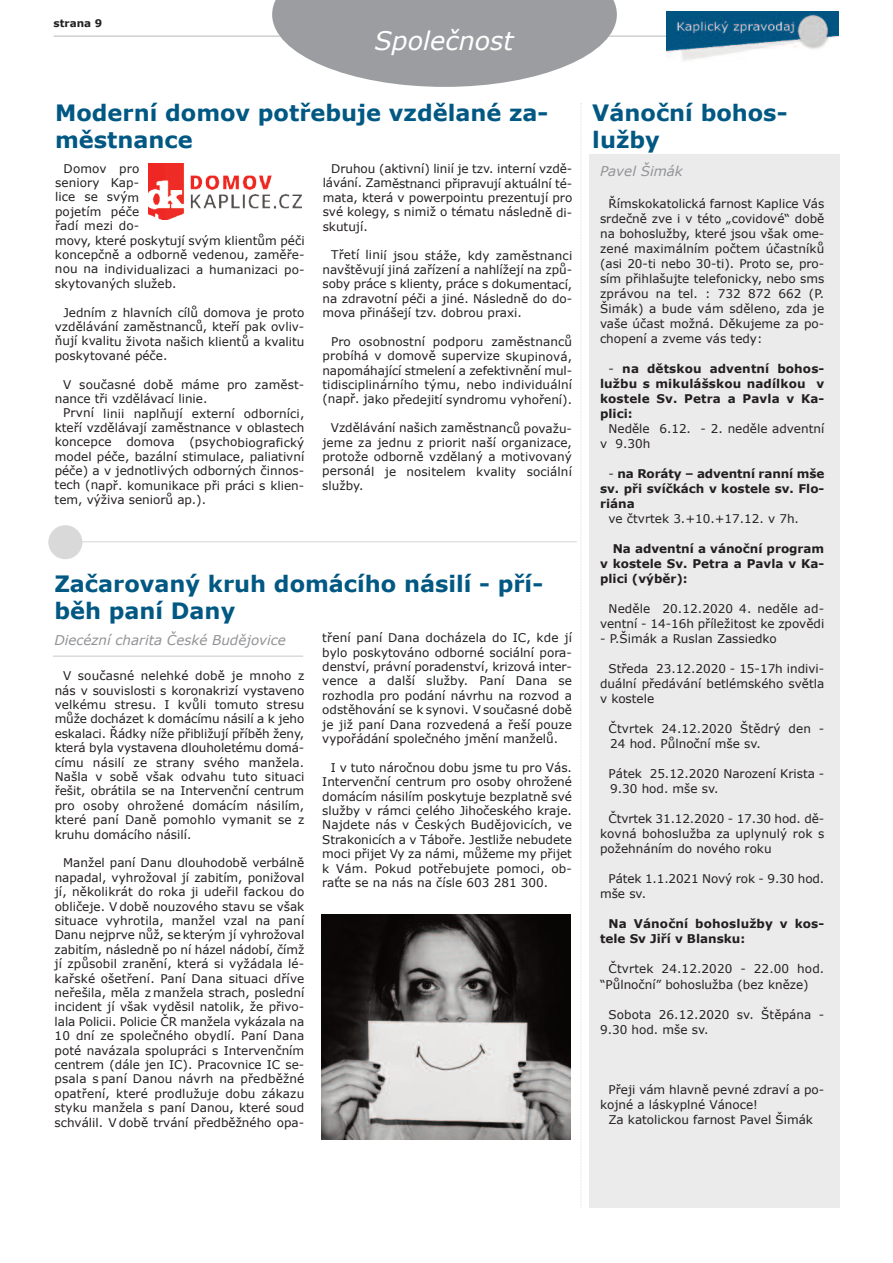
<style>
.page{position:relative;width:893px;height:1263px;background:#fff}
.page>*{position:absolute;margin:0;border:0;box-sizing:border-box;transform-origin:0 0}
.t1{font:italic 25.5px "Verdana";color:#fff}
.t2{font:700 22.5px/27px "Verdana";color:#005883}
.t3{font:italic 13.5px "Verdana";color:#919396}
.t4{font:12px/14.4px "Verdana";color:#231f20;text-align:justify}
.t5{font:700 12px/15px "Verdana";color:#231f20;text-align:justify}
.t6{font:700 10.5px "Verdana";color:#231f20}
.s1{font-weight:400}
</style>
<div class="page">
<hr style="left:48px;top:541px;width:529px;height:1px;background:#e2e2e3">
<div style="left:48px;top:525px;width:34px;height:34px;background:#d9d9d9;border-radius:50%"></div>
<hr style="left:54px;top:36px;width:784px;height:1px;background:#d0d1d2">
<svg style="left:581px;top:103px;width:1px;height:992px"></svg>
<div style="left:589px;top:154px;width:250px;height:1054px;background:#ecebeb"></div>
<svg style="left:272px;top:0;width:345px;height:87px"></svg>
<hr style="left:53px;top:656px;width:250px;height:1px;background:#dbdbdc">
<img style="left:666px;top:11px;width:173px;height:50px">
<img style="left:148px;top:164px;width:154px;height:56px">
<img style="left:322px;top:914px;width:248px;height:225px">
<p class="t6" style="left:54px;top:16px;width:50px">strana 9</p>
<h1 class="t1" style="left:374px;top:24px;width:141px">Společnost</h1>
<h2 class="t2" style="left:55px;top:98px;width:495px">Moderní domov potřebuje vzdělané za&shy;městnance</h2>
<p class="t4" style="left:55px;top:161px;width:251px;text-align:left;text-indent:9px">Domov pro<br>seniory Kap-<br>lice se svým<br>pojetím péče<br>řadí mezi do-<br>movy, které poskytují svým klientům péči koncepčně a odborně vedenou, zaměře&shy;nou na individualizaci a humanizaci po&shy;skytovaných služeb.</p>
<p class="t4" style="left:55px;top:305px;width:251px;text-indent:9px">Jedním z hlavních cílů domova je proto vzdělávání zaměstnanců, kteří pak ovliv&shy;ňují kvalitu života našich klientů a kvalitu poskytované péče.</p>
<p class="t4" style="left:55px;top:377px;width:251px;text-indent:9px">V současné době máme pro zaměst&shy;nance tři vzdělávací linie.</p>
<p class="t4" style="left:55px;top:406px;width:251px;text-indent:9px">První linii naplňují externí odborníci, kteří vzdělávají zaměstnance v oblastech koncepce domova (psychobiografický model péče, bazální stimulace, paliativní péče) a v jednotlivých odborných činnos&shy;tech (např. komunikace při práci s klien&shy;tem, výživa seniorů ap.).</p>
<p class="t4" style="left:323px;top:161px;width:251px;text-indent:9px">Druhou (aktivní) linií je tzv. interní vzdě&shy;lávání. Zaměstnanci připravují aktuální té&shy;mata, která v powerpointu prezentují pro své kolegy, s nimiž o tématu následně di&shy;skutují.</p>
<p class="t4" style="left:323px;top:248px;width:251px;text-indent:9px">Třetí linií jsou stáže, kdy zaměstnanci navštěvují jiná zařízení a nahlížejí na způ&shy;soby práce s klienty, práce s dokumentací, na zdravotní péči a jiné. Následně do do&shy;mova přinášejí tzv. dobrou praxi.</p>
<p class="t4" style="left:322px;top:334px;width:251px;text-indent:9px">Pro osobnostní podporu zaměstnanců probíhá v domově supervize skupinová, napomáhající stmelení a zefektivnění mul&shy;tidisciplinárního týmu, nebo individuální (např. jako předejití syndromu vyhoření).</p>
<p class="t4" style="left:322px;top:420px;width:251px;text-indent:9px">Vzdělávání našich zaměstnanců považu&shy;jeme za jednu z priorit naší organizace, protože odborně vzdělaný a motivovaný personál je nositelem kvality sociální služby.</p>
<h2 class="t2" style="left:54px;top:569px;width:490px">Začarovaný kruh domácího násilí - pří&shy;běh paní Dany</h2>
<p class="t3" style="left:54px;top:632px;width:233px">Diecézní charita České Budějovice</p>
<p class="t4" style="left:322px;top:630px;width:251px">tření paní Dana docházela do IC, kde jí bylo poskytováno odborné sociální pora&shy;denství, právní poradenství, krizová inter&shy;vence a další služby. Paní Dana se rozhodla pro podání návrhu na rozvod a odstěhování se k synovi. V současné době je již paní Dana rozvedená a řeší pouze vypořádání společného jmění manželů.</p>
<p class="t4" style="left:322px;top:760px;width:251px;text-indent:9px">I v tuto náročnou dobu jsme tu pro Vás.<br>Intervenční centrum pro osoby ohrožené domácím násilím poskytuje bezplatně své služby v rámci celého Jihočeského kraje.<br>Najdete nás v Českých Budějovicích, ve Strakonicích a v Táboře. Jestliže nebudete moci přijet Vy za námi, můžeme my přijet k Vám. Pokud potřebujete pomoci, ob&shy;raťte se na nás na čísle 603 281 300.</p>
<p class="t4" style="left:55px;top:668px;width:251px;text-indent:9px">V současné nelehké době je mnoho z nás v souvislosti s koronakrizí vystaveno velkému stresu. I kvůli tomuto stresu může docházet k domácímu násilí a k jeho eskalaci. Řádky níže přibližují příběh ženy, která byla vystavena dlouholetému domá&shy;címu násilí ze strany svého manžela.<br>Našla v sobě však odvahu tuto situaci řešit, obrátila se na Intervenční centrum pro osoby ohrožené domácím násilím, které paní Daně pomohlo vymanit se z kruhu domácího násilí.</p>
<p class="t4" style="left:55px;top:855px;width:251px;text-indent:9px">Manžel paní Danu dlouhodobě verbálně napadal, vyhrožoval jí zabitím, ponižoval jí, několikrát do roka ji udeřil fackou do obličeje. V době nouzového stavu se však situace vyhrotila, manžel vzal na paní Danu nejprve nůž, se kterým jí vyhrožoval zabitím, následně po ní házel nádobí, čímž jí způsobil zranění, která si vyžádala lé&shy;kařské ošetření. Paní Dana situaci dříve neřešila, měla z manžela strach, poslední incident jí však vyděsil natolik, že přivo&shy;lala Policii. Policie ČR manžela vykázala na 10 dní ze společného obydlí. Paní Dana poté navázala spolupráci s Intervenčním centrem (dále jen IC). Pracovnice IC se&shy;psala s paní Danou návrh na předběžné opatření, které prodlužuje dobu zákazu styku manžela s paní Danou, které soud schválil. V době trvání předběžného opa-</p>
<h2 class="t2" style="left:592px;top:98px;width:197px">Vánoční bohos&shy;lužby</h2>
<p class="t3" style="left:600px;top:163px;width:84px">Pavel Šimák</p>
<p class="t4" style="left:600px;top:196px;width:226px;line-height:15px;text-indent:9px">Římskokatolická farnost Kaplice Vás srdečně zve i v této „covidové“ době na bohoslužby, které jsou však ome&shy;zené maximálním počtem účastníků (asi 20-ti nebo 30-ti). Proto se, pro&shy;sím přihlašujte telefonicky, nebo sms zprávou na tel. : 732 872 662 (P.<br>Šimák) a bude vám sděleno, zda je vaše účast možná. Děkujeme za po&shy;chopení a zveme vás tedy:</p>
<p class="t5" style="left:600px;top:361px;width:226px;text-indent:9px"><span class="s1">-</span> na dětskou adventní bohos&shy;lužbu s mikulášskou nadílkou v kostele Sv. Petra a Pavla v Ka&shy;plici:</p>
<p class="t4" style="left:600px;top:421px;width:226px;line-height:15px;text-indent:9px">Neděle 6.12. - 2. neděle adventní v 9.30h</p>
<p class="t5" style="left:600px;top:466px;width:226px;text-indent:9px"><span class="s1">-</span> na Roráty – adventní ranní mše sv. při svíčkách v kostele sv. Flo&shy;riána</p>
<p class="t4" style="left:609px;top:511px;width:192px">ve čtvrtek 3.+10.+17.12. v 7h.</p>
<p class="t5" style="left:600px;top:541px;width:226px;text-indent:13px">Na adventní a vánoční program v kostele Sv. Petra a Pavla v Ka&shy;plici (výběr):</p>
<p class="t4" style="left:600px;top:601px;width:226px;line-height:15px;text-align:right">Neděle 20.12.2020 4. neděle ad&shy;ventní - 14-16h příležitost ke zpovědi</p>
<p class="t4" style="left:600px;top:631px;width:178px">- P.Šimák a Ruslan Zassiedko</p>
<p class="t4" style="left:600px;top:661px;width:226px;line-height:15px;text-indent:9px">Středa 23.12.2020 - 15-17h indivi&shy;duální předávání betlémského světla v kostele</p>
<p class="t4" style="left:609px;top:721px;width:217px;line-height:15px">Čtvrtek 24.12.2020 Štědrý den -<br>24 hod. Půlnoční mše sv.</p>
<p class="t4" style="left:609px;top:766px;width:217px;line-height:15px">Pátek 25.12.2020 Narození Krista -<br>9.30 hod. mše sv.</p>
<p class="t4" style="left:600px;top:811px;width:226px;line-height:15px;text-indent:9px">Čtvrtek 31.12.2020 - 17.30 hod. dě&shy;kovná bohoslužba za uplynulý rok s požehnáním do nového roku</p>
<p class="t4" style="left:600px;top:871px;width:226px;line-height:15px;text-indent:9px">Pátek 1.1.2021 Nový rok - 9.30 hod. mše sv.</p>
<p class="t5" style="left:600px;top:916px;width:226px;text-indent:9px">Na Vánoční bohoslužby v kos&shy;tele Sv Jiří v Blansku:</p>
<p class="t4" style="left:600px;top:961px;width:226px;line-height:15px;text-indent:9px">Čtvrtek 24.12.2020 - 22.00 hod. “Půlnoční” bohoslužba (bez kněze)</p>
<p class="t4" style="left:600px;top:1006px;width:226px;line-height:15px;text-indent:9px">Sobota 26.12.2020 sv. Štěpána -<br>9.30 hod. mše sv.</p>
<p class="t4" style="left:600px;top:1081px;width:226px;line-height:15px;text-indent:9px">Přeji vám hlavně pevné zdraví a po&shy;kojné a láskyplné Vánoce!</p>
<p class="t4" style="left:609px;top:1111px;width:206px">Za katolickou farnost Pavel Šimák</p>
</div>
